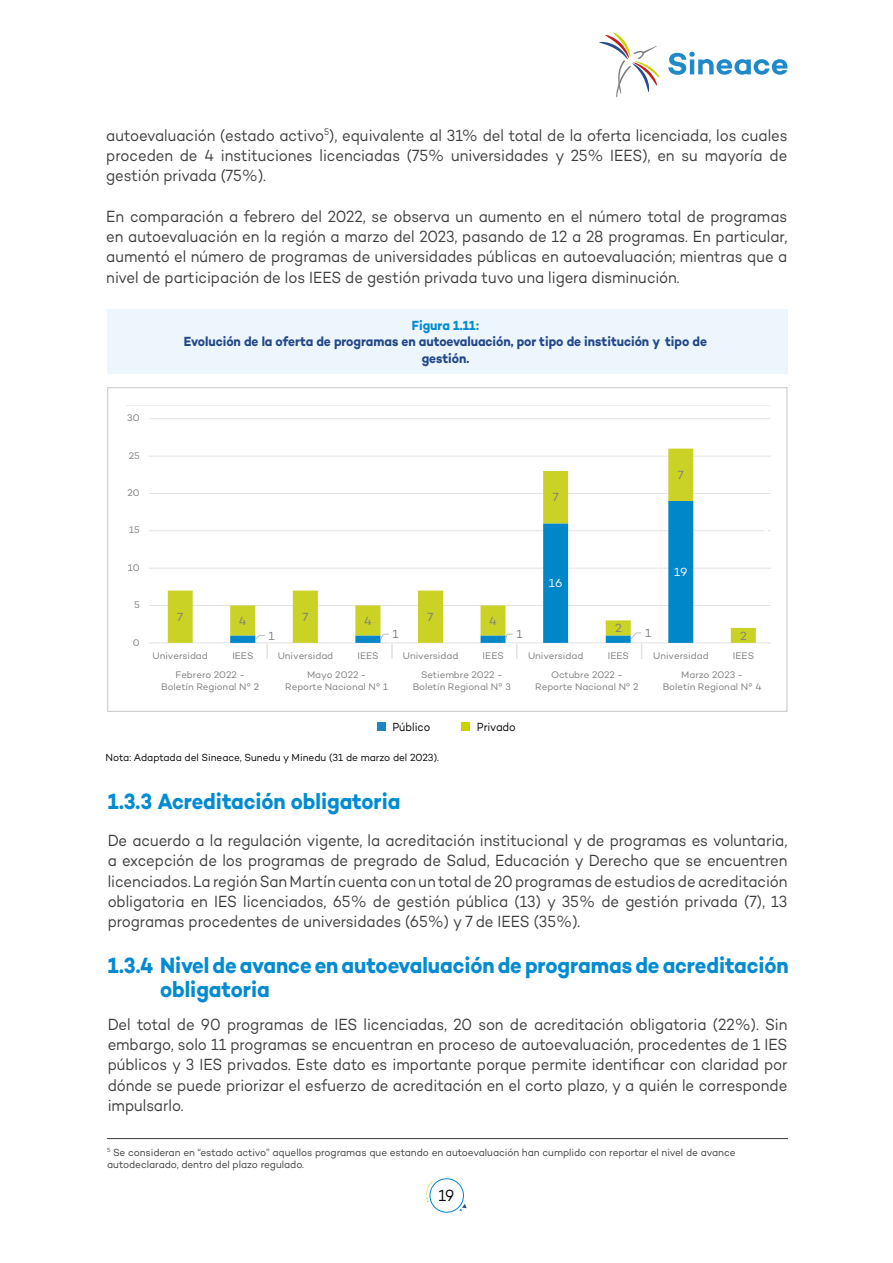
<style>
.page{position:relative;width:893px;height:1263px;background:#fff}
.page>*{position:absolute;margin:0;border:0;box-sizing:border-box;transform-origin:0 0}
.t1{font:700 22.5px "Campton";letter-spacing:-.005em;color:#008bd2;scale:.9 1}
.t2{font:16.5px/20.2px "Campton";letter-spacing:-.005em;color:#3c3c3b;text-align:justify;scale:.9 1}
.t3{font:16.5px "Campton";color:#000;scale:.9 1}
.t4{font:700 13.5px/16.5px "Campton";letter-spacing:-.005em;color:#244988;text-align:center;scale:.9 1}
.t5{font:700 13.5px "Campton";color:#008bd2;scale:.9 1}
.t6{font:12px "Campton";color:#7c7c80}
.t7{font:12px "Campton";letter-spacing:-.005em;color:#000;scale:.9 1}
.t8{font:12px "Campton";color:#fff}
.t9{font:10.5px/12.6px "Campton";letter-spacing:-.005em;color:#3c3c3b;scale:.95 1}
.t10{font:10.5px "Campton";letter-spacing:-.005em;color:#000;scale:.95 1}
.t11{font:9.75px "Campton";letter-spacing:-.005em;color:#7b7b7b}
.t12{font:9.6px "Campton";color:#7b7b7b}
</style>
<div class="page">
<div style="left:430px;top:1178px;width:34px;height:34px;border:1px solid #0087c9;border-radius:50%"></div>
<svg style="left:459px;top:1204px;width:8px;height:7px"></svg>
<svg style="left:426px;top:1181px;width:7px;height:21px"></svg>
<svg style="left:668px;top:52px;width:119px;height:23px"></svg>
<svg style="left:599px;top:32px;width:61px;height:65px"></svg>
<div style="left:107px;top:309px;width:680px;height:65px;background:#eef6fd"></div>
<svg style="left:126px;top:405px;width:644px;height:254px"></svg>
<hr style="left:107px;top:1138px;width:681px;height:1px;background:#3c3c3b">
<div style="left:377px;top:722px;width:9px;height:9px;background:#1d85c6"></div>
<div style="left:461px;top:722px;width:9px;height:9px;background:#c8d300"></div>
<hr style="left:765px;top:506px;width:3px;height:45px;background:#fff">
<svg style="left:254px;top:634px;width:14px;height:25px"></svg>
<svg style="left:379px;top:633px;width:14px;height:26px"></svg>
<svg style="left:504px;top:633px;width:13px;height:26px"></svg>
<svg style="left:629px;top:632px;width:13px;height:27px"></svg>
<p class="t2" style="left:106px;top:125px;width:758px">autoevaluación (estado activo<sup>5</sup>), equivalente al 31% del total de la oferta licenciada, los cuales proceden de 4 instituciones licenciadas (75% universidades y 25% IEES), en su mayoría de gestión privada (75%).</p>
<p class="t2" style="left:106px;top:206px;width:758px">En comparación a febrero del 2022, se observa un aumento en el número total de programas en autoevaluación en la región a marzo del 2023, pasando de 12 a 28 programas. En particular, aumentó el número de programas de universidades públicas en autoevaluación; mientras que a nivel de participación de los IEES de gestión privada tuvo una ligera disminución.</p>
<p class="t5" style="left:412px;top:316px;width:76px">Figura 1.11:</p>
<p class="t4" style="left:184px;top:333px;width:583px">Evolución de la oferta de programas en autoevaluación, por tipo de institución y tipo de gestión.</p>
<p class="t11" style="left:127px;top:412px;width:14px">30</p>
<p class="t11" style="left:129px;top:449px;width:13px">25</p>
<p class="t11" style="left:127px;top:487px;width:14px">20</p>
<p class="t11" style="left:129px;top:524px;width:12px">15</p>
<p class="t11" style="left:128px;top:561px;width:13px">10</p>
<p class="t11" style="left:134px;top:599px;width:7px">5</p>
<p class="t12" style="left:133px;top:636px;width:8px">0</p>
<p class="t6" style="left:553px;top:490px;width:8px">7</p>
<p class="t6" style="left:177px;top:609px;width:8px">7</p>
<p class="t6" style="left:239px;top:613px;width:9px">4</p>
<p class="t6" style="left:302px;top:609px;width:8px">7</p>
<p class="t6" style="left:364px;top:613px;width:9px">4</p>
<p class="t6" style="left:428px;top:609px;width:8px">7</p>
<p class="t6" style="left:489px;top:613px;width:9px">4</p>
<p class="t6" style="left:269px;top:628px;width:8px">1</p>
<p class="t6" style="left:392px;top:627px;width:8px">1</p>
<p class="t6" style="left:516px;top:627px;width:8px">1</p>
<p class="t8" style="left:549px;top:576px;width:15px">16</p>
<p class="t6" style="left:678px;top:467px;width:8px">7</p>
<p class="t6" style="left:615px;top:621px;width:8px">2</p>
<p class="t6" style="left:645px;top:626px;width:8px">1</p>
<p class="t8" style="left:674px;top:565px;width:15px">19</p>
<p class="t6" style="left:740px;top:628px;width:8px">2</p>
<p class="t11" style="left:153px;top:649px;width:57px">Universidad</p>
<p class="t11" style="left:232px;top:649px;width:23px">IEES</p>
<p class="t11" style="left:278px;top:649px;width:57px">Universidad</p>
<p class="t11" style="left:357px;top:649px;width:23px">IEES</p>
<p class="t11" style="left:403px;top:649px;width:57px">Universidad</p>
<p class="t11" style="left:483px;top:649px;width:23px">IEES</p>
<p class="t11" style="left:528px;top:649px;width:57px">Universidad</p>
<p class="t11" style="left:608px;top:649px;width:23px">IEES</p>
<p class="t11" style="left:653px;top:649px;width:57px">Universidad</p>
<p class="t11" style="left:733px;top:649px;width:23px">IEES</p>
<p class="t11" style="left:176px;top:669px;width:71px">Febrero 2022 -</p>
<p class="t12" style="left:161px;top:681px;width:99px">Boletín Regional N° 2</p>
<p class="t11" style="left:421px;top:669px;width:83px">Setiembre 2022 -</p>
<p class="t12" style="left:413px;top:681px;width:100px">Boletín Regional N° 3</p>
<p class="t11" style="left:551px;top:669px;width:73px">Octubre 2022 -</p>
<p class="t12" style="left:535px;top:681px;width:105px">Reporte Nacional N° 2</p>
<p class="t11" style="left:307px;top:669px;width:61px">Mayo 2022 -</p>
<p class="t12" style="left:285px;top:681px;width:104px">Reporte Nacional N° 1</p>
<p class="t11" style="left:681px;top:669px;width:64px">Marzo 2023 -</p>
<p class="t12" style="left:663px;top:681px;width:100px">Boletín Regional N° 4</p>
<p class="t7" style="left:392px;top:719px;width:44px">Público</p>
<p class="t7" style="left:477px;top:719px;width:45px">Privado</p>
<p class="t10" style="left:106px;top:751px;width:352px">Nota: Adaptada del Sineace, Sunedu y Minedu (31 de marzo del 2023).</p>
<h1 class="t1" style="left:108px;top:787px;width:327px">1.3.3 Acreditación obligatoria</h1>
<p class="t2" style="left:108px;top:830px;width:757px">De acuerdo a la regulación vigente, la acreditación institucional y de programas es voluntaria, a excepción de los programas de pregrado de Salud, Educación y Derecho que se encuentren licenciados. La región San Martín cuenta con un total de 20 programas de estudios de acreditación obligatoria en IES licenciados, 65% de gestión pública (13) y 35% de gestión privada (7), 13 programas procedentes de universidades (65%) y 7 de IEES (35%).</p>
<h1 class="t1" style="left:108px;top:951px;width:758px">1.3.4 Nivel de avance en autoevaluación de programas de acreditación</h1>
<p class="t2" style="left:108px;top:1014px;width:757px">Del total de 90 programas de IES licenciadas, 20 son de acreditación obligatoria (22%). Sin embargo, solo 11 programas se encuentran en proceso de autoevaluación, procedentes de 1 IES públicos y 3 IES privados. Este dato es importante porque permite identificar con claridad por dónde se puede priorizar el esfuerzo de acreditación en el corto plazo, y a quién le corresponde impulsarlo.</p>
<h1 class="t1" style="left:160px;top:975px;width:123px">obligatoria</h1>
<p class="t9" style="left:107px;top:1145px;width:663px"><sup>5</sup> Se consideran en “estado activo” aquellos programas que estando en autoevaluación han cumplido con reportar el nivel de avance autodeclarado, dentro del plazo regulado.</p>
<p class="t3" style="left:438px;top:1185px;width:19px">19</p>
</div>
